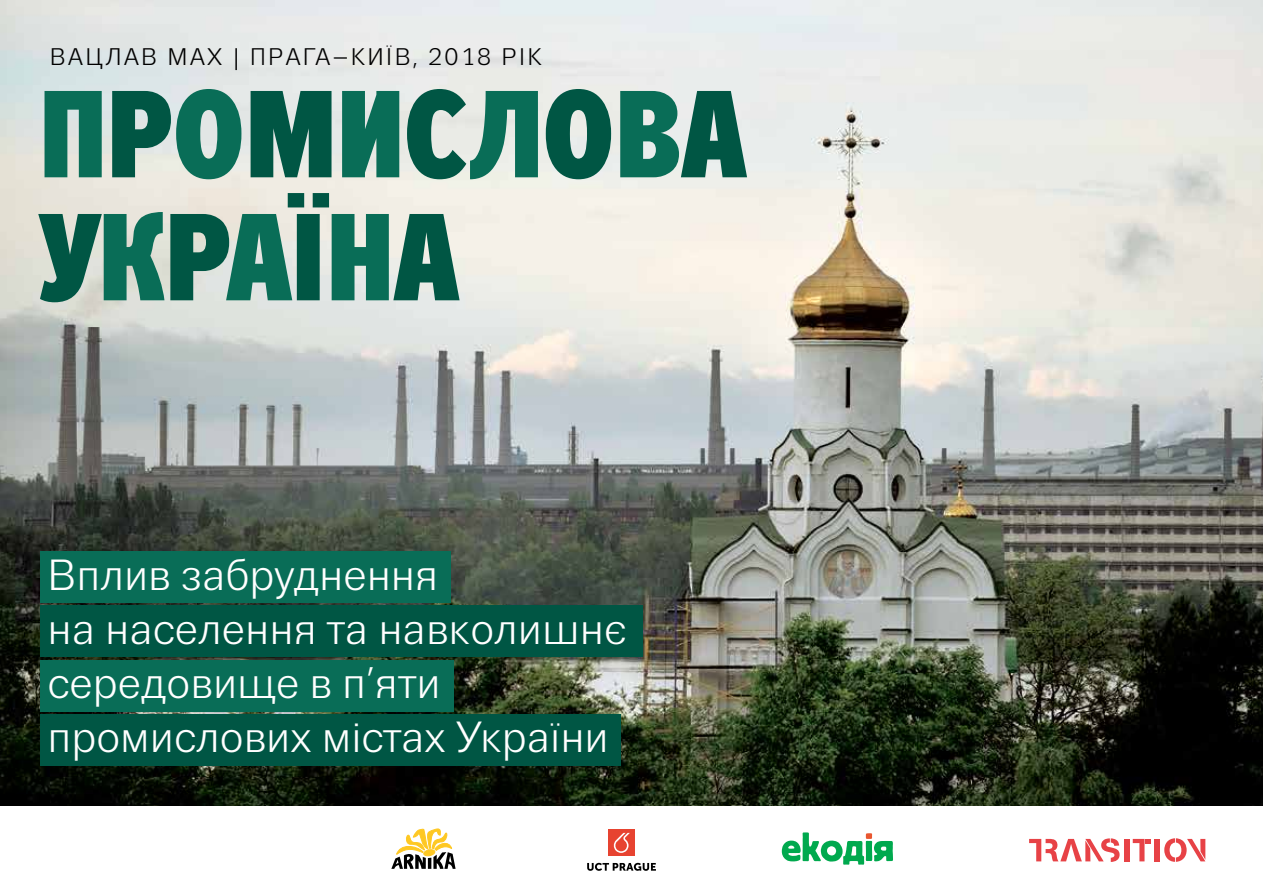
<style>
.page{position:relative;width:1263px;height:893px;background:#fff}
.page>*{position:absolute;margin:0;border:0;box-sizing:border-box;transform-origin:0 0}
.t1{font:700 123px/123px "Zeppelin 23";color:#005644}
.t2{font:43.5px/54px "Trivia Sans";color:#fff}
.t3{font:24px "Trivia Sans";letter-spacing:.1em;color:#000}
.s1{color:#096d57}
</style>
<div class="page">
<img style="left:0;top:0;width:1263px;height:805px">
<div style="left:40px;top:606px;width:602px;height:51px;background:#005644"></div>
<div style="left:40px;top:551px;width:411px;height:51px;background:#096d57"></div>
<div style="left:40px;top:660px;width:414px;height:51px;background:#096d57"></div>
<div style="left:40px;top:715px;width:581px;height:51px;background:#005644"></div>
<svg style="left:391px;top:829px;width:65px;height:40px"></svg>
<svg style="left:1029px;top:838px;width:90px;height:24px"></svg>
<div style="left:1124px;top:839px;width:5px;height:22px;background:#e74246"></div>
<svg style="left:1133px;top:839px;width:18px;height:22px"></svg>
<div style="left:1155px;top:839px;width:5px;height:22px;background:#e74246"></div>
<svg style="left:1164px;top:838px;width:41px;height:24px"></svg>
<svg style="left:782px;top:832px;width:111px;height:33px"></svg>
<div style="left:608px;top:829px;width:27px;height:27px;background:#e74330"></div>
<svg style="left:613px;top:833px;width:17px;height:20px"></svg>
<svg style="left:587px;top:863px;width:69px;height:8px"></svg>
<p class="t3" style="left:50px;top:45px;width:491px">Вацлав Мах | Прага–Київ, 2018 рік</p>
<h1 class="t1" style="left:40px;top:75px;width:707px"><span class="s1">П</span>р<span class="s1">о</span>м<span class="s1">и</span>с<span class="s1">л</span>о<span class="s1">в</span>а<br>У<span class="s1">к</span>р<span class="s1">а</span>ї<span class="s1">н</span>а</h1>
<p class="t2" style="left:47px;top:549px;width:580px">Вплив забруднення<br>на населення та навколишнє середовище в п’яти промислових містах України</p>
</div>
